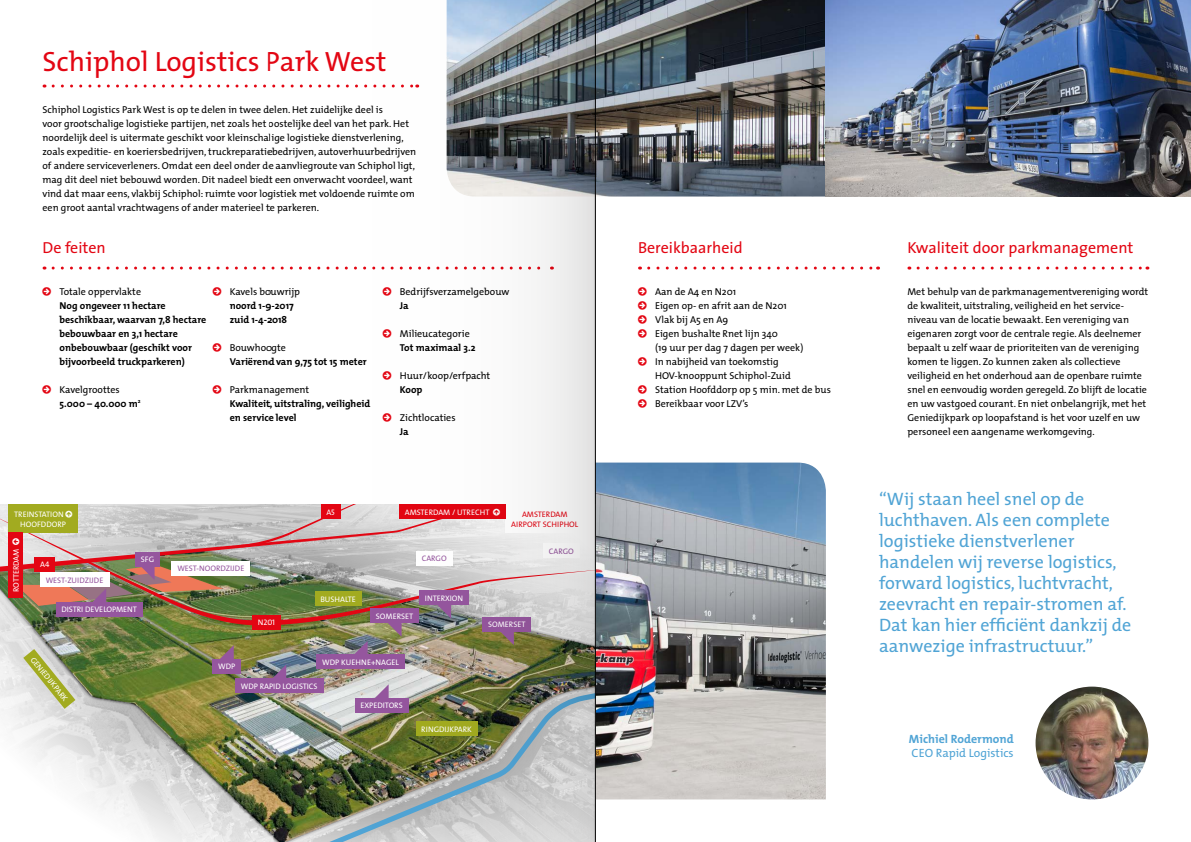
<style>
.page{position:relative;width:1191px;height:842px;background:#fff}
.page>*{position:absolute;margin:0;border:0;box-sizing:border-box;transform-origin:0 0}
.t1{font:28px "The Mix";color:#e30613}
.t2{font:18px/21px "The Mix";color:#50a4d5}
.t3{font:16px "The Sans";color:#e30613}
.t4{font:12px "The Mix";color:#50a4d5}
.t5{font:700 12px "The Mix";color:#50a4d5}
.t6{font:10px/14px "The Mix";color:#000}
.t7{font:700 10px/14px "The Mix";color:#000}
.t8{font:8px "The Sans Caps";color:#fff}
.t9{font:8px/10px "The Sans";color:#fff}
.t10{font:8px "The Sans Caps";color:#95569e}
.t11{font:8px/10px "The Sans Caps";color:#e30613;text-align:center}
.s1{font-weight:700}
</style>
<div class="page">
<img style="left:596px;top:0;width:230px;height:197px">
<img style="left:826px;top:0;width:365px;height:197px">
<svg style="left:53px;top:85px;width:213px;height:3px"></svg>
<svg style="left:53px;top:267px;width:213px;height:3px"></svg>
<svg style="left:648px;top:267px;width:230px;height:3px"></svg>
<svg style="left:918px;top:267px;width:230px;height:3px"></svg>
<img style="left:596px;top:463px;width:230px;height:336px">
<img style="left:1035px;top:687px;width:113px;height:112px;border-radius:56px">
<svg style="left:1px;top:709px;width:268px;height:133px"></svg>
<hr style="left:595px;top:0;width:1px;height:842px;background:#000">
<img style="left:269px;top:0;width:326px;height:842px">
<svg style="left:383px;top:287px;width:8px;height:8px"></svg>
<svg style="left:383px;top:329px;width:8px;height:8px"></svg>
<svg style="left:383px;top:371px;width:8px;height:8px"></svg>
<svg style="left:383px;top:413px;width:8px;height:8px"></svg>
<img style="left:0;top:505px;width:595px;height:204px">
<h1 class="t1" style="left:43px;top:38px;width:346px">Schiphol Logistics Park West</h1>
<p class="t6" style="left:43px;top:102px;width:375px">Schiphol Logistics Park West is op te delen in twee delen. Het zuidelijke deel is<br>voor grootschalige logistieke partijen, net zoals het oostelijke deel van het park. Het noordelijk deel is uitermate geschikt voor kleinschalige logistieke dienstverlening, zoals expeditie- en koeriersbedrijven, truckreparatiebedrijven, autoverhuurbedrijven of andere serviceverleners. Omdat een deel onder de aanvliegroute van Schiphol ligt, mag dit deel niet bebouwd worden. Dit nadeel biedt een onverwacht voordeel, want vind dat maar eens, vlakbij Schiphol: ruimte voor logistiek met voldoende ruimte om een groot aantal vrachtwagens of ander materieel te parkeren.</p>
<h3 class="t3" style="left:43px;top:234px;width:65px">De feiten</h3>
<h3 class="t3" style="left:638px;top:234px;width:106px">Bereikbaarheid</h3>
<h3 class="t3" style="left:907px;top:234px;width:227px">Kwaliteit door parkmanagement</h3>
<p class="t6" style="left:60px;top:284px;width:83px">Totale oppervlakte</p>
<p class="t7" style="left:60px;top:298px;width:148px">Nog ongeveer 11 hectare beschikbaar, waarvan 7,8 hectare bebouwbaar en 3,1 hectare onbebouwbaar (geschikt voor bijvoorbeeld truckparkeren)</p>
<p class="t6" style="left:60px;top:382px;width:83px">Kavelgroottes<br><span class="s1">5.000 – 40.000 m</span><sup>2</sup></p>
<p class="t6" style="left:230px;top:284px;width:72px">Kavels bouwrijp</p>
<p class="t7" style="left:230px;top:298px;width:65px">noord 1-9-2017 zuid 1-4-2018</p>
<p class="t6" style="left:230px;top:340px;width:58px">Bouwhoogte</p>
<p class="t7" style="left:230px;top:354px;width:138px">Variërend van 9,75 tot 15 meter</p>
<p class="t6" style="left:230px;top:382px;width:81px">Parkmanagement</p>
<p class="t7" style="left:230px;top:396px;width:142px">Kwaliteit, uitstraling, veiligheid en service level</p>
<p class="t6" style="left:400px;top:284px;width:111px">Bedrijfsverzamelgebouw</p>
<p class="t7" style="left:400px;top:298px;width:10px">Ja</p>
<p class="t6" style="left:400px;top:326px;width:71px">Milieucategorie</p>
<p class="t7" style="left:400px;top:340px;width:77px">Tot maximaal 3.2</p>
<p class="t6" style="left:400px;top:368px;width:92px">Huur/koop/erfpacht</p>
<p class="t7" style="left:400px;top:382px;width:24px">Koop</p>
<p class="t6" style="left:400px;top:410px;width:57px">Zichtlocaties</p>
<p class="t7" style="left:400px;top:424px;width:10px">Ja</p>
<p class="t9" style="left:20px;top:509px;width:47px;text-indent:-6px">TREINSTATION<br>HOOFDDORP</p>
<p class="t8" style="left:326px;top:505px;width:10px">A5</p>
<p class="t11" style="left:511px;top:508px;width:69px">AMSTERDAM<br>AIRPORT SCHIPHOL</p>
<p class="t8" style="left:405px;top:506px;width:86px">AMSTERDAM / UTRECHT</p>
<p class="t8" style="left:10px;top:592px;width:45px;rotate:-90deg">ROTTERDAM</p>
<p class="t8" style="left:141px;top:553px;width:15px">SFG</p>
<p class="t8" style="left:40px;top:558px;width:11px">A4</p>
<p class="t10" style="left:46px;top:573px;width:59px">WEST-ZUIDZIJDE</p>
<p class="t8" style="left:61px;top:603px;width:77px">DISTRI DEVELOPMENT</p>
<p class="t9" style="left:36px;top:655px;width:56px;rotate:51deg">GENIEDIJKPARK</p>
<p class="t10" style="left:177px;top:562px;width:68px">WEST-NOORDZIJDE</p>
<p class="t8" style="left:258px;top:616px;width:19px">N201</p>
<p class="t9" style="left:320px;top:594px;width:37px">BUSHALTE</p>
<p class="t10" style="left:422px;top:552px;width:26px">CARGO</p>
<p class="t8" style="left:376px;top:609px;width:39px">SOMERSET</p>
<p class="t8" style="left:425px;top:591px;width:40px">INTERXION</p>
<p class="t8" style="left:218px;top:660px;width:19px">WDP</p>
<p class="t8" style="left:322px;top:655px;width:78px">WDP KUEHNE+NAGEL</p>
<p class="t8" style="left:241px;top:679px;width:78px">WDP RAPID LOGISTICS</p>
<p class="t8" style="left:360px;top:699px;width:44px">EXPEDITORS</p>
<p class="t9" style="left:421px;top:723px;width:52px">RINGDIJKPARK</p>
<p class="t8" style="left:488px;top:618px;width:39px">SOMERSET</p>
<p class="t10" style="left:549px;top:544px;width:26px">CARGO</p>
<p class="t6" style="left:655px;top:284px;width:177px">Aan de A4 en N201<br>Eigen op- en afrit aan de N201<br>Vlak bij A5 en A9<br>Eigen bushalte Rnet lijn 340<br>(19 uur per dag 7 dagen per week)<br>In nabijheid van toekomstig<br>HOV-knooppunt Schiphol-Zuid<br>Station Hoofddorp op 5 min. met de bus<br>Bereikbaar voor LZV’s</p>
<p class="t6" style="left:907px;top:284px;width:242px">Met behulp van de parkmanagementvereniging wordt de kwaliteit, uitstraling, veiligheid en het service&shy;niveau van de locatie bewaakt. Een vereniging van eigenaren zorgt voor de centrale regie. Als deelnemer bepaalt u zelf waar de prioriteiten van de vereniging komen te liggen. Zo kunnen zaken als collectieve veiligheid en het onderhoud aan de openbare ruimte snel en eenvoudig worden geregeld. Zo blijft de locatie en uw vastgoed courant. En niet onbelangrijk, met het Geniedijkpark op loopafstand is het voor uzelf en uw personeel een aangename werkomgeving.</p>
<p class="t2" style="left:879px;top:487px;width:254px">“Wij staan heel snel op de luchthaven. Als een complete logistieke dienstverlener handelen wij reverse logistics, forward logistics, luchtvracht, zeevracht en repair-stromen af.<br>Dat kan hier efficiënt dankzij de aanwezige infrastructuur.”</p>
<p class="t5" style="left:909px;top:728px;width:106px">Michiel Rodermond</p>
<p class="t4" style="left:911px;top:742px;width:104px">CEO Rapid Logistics</p>
</div>
